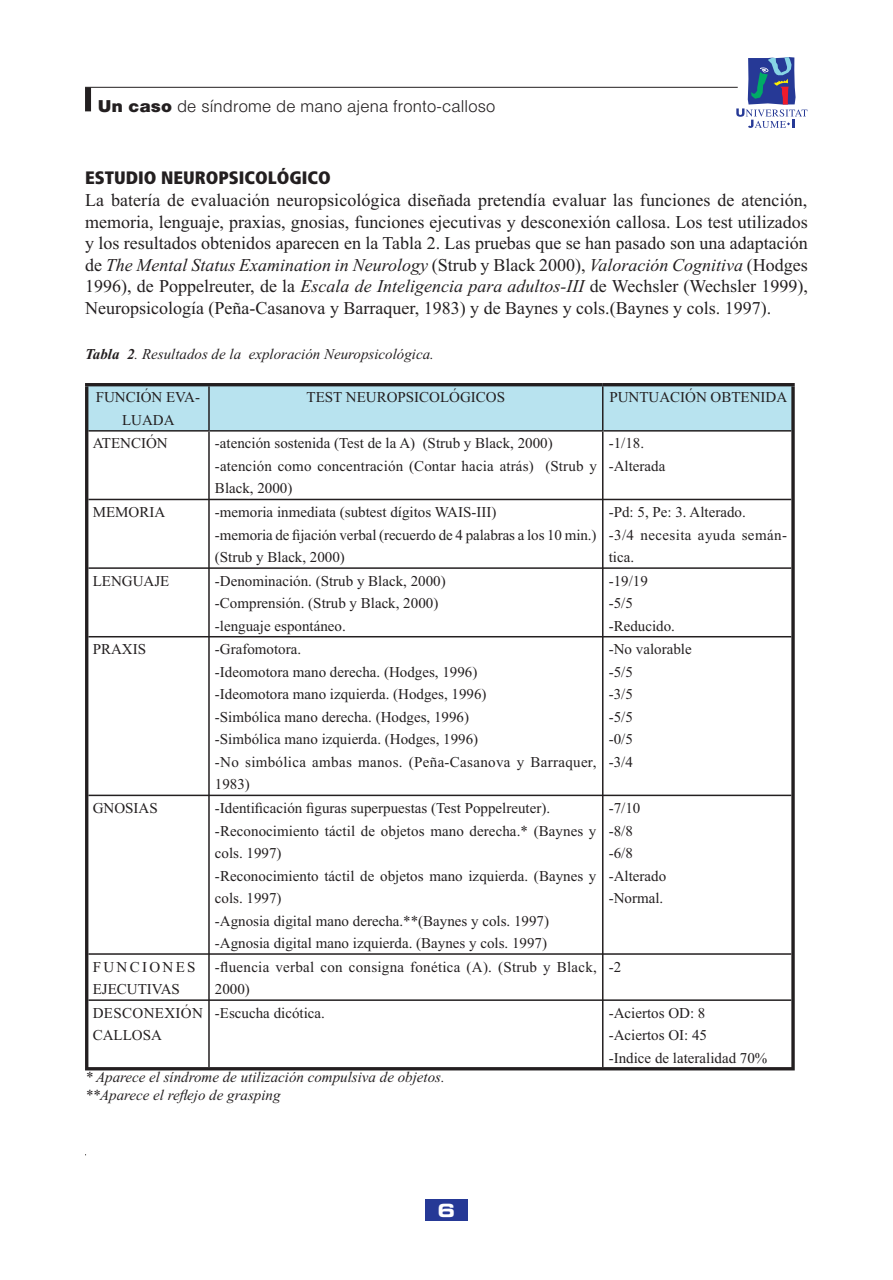
<style>
.page{position:relative;width:893px;height:1280px;background:#fff}
.page>*{position:absolute;margin:0;border:0;box-sizing:border-box;transform-origin:0 0}
.t1{font:18px/21.6px "Times New Roman";color:#231f20;text-align:justify}
.t2{font:900 condensed 18px "Frutiger";color:#231f20}
.t3{font:18px "Palindrome Expanded S Si Bold Expanded";color:#fff}
.t4{font:300 16.5px "Helvetica";letter-spacing:.01em;color:#231f20}
.t5{font:15px/22.5px "Times New Roman";color:#231f20}
.t6{font:italic 15px/18px "Times New Roman";color:#231f20}
.t7{font:15px/22.5px "Times New Roman";letter-spacing:.025em;color:#231f20}
.t8{font:15px/22.5px "Times New Roman";letter-spacing:.02em;color:#231f20}
.s1{font-weight:900}
.s2{font-style:italic}
.s3{font-weight:700}
</style>
<div class="page">
<svg style="left:736px;top:57px;width:71px;height:71px"></svg>
<hr style="left:85px;top:87px;width:653px;height:1px;background:#231f20">
<div style="left:85px;top:87px;width:6px;height:24px;background:#231f20"></div>
<div style="left:425px;top:1199px;width:43px;height:21px;background:#263996"></div>
<div style="left:88px;top:386px;width:703px;height:44px;background:#b8e3ef"></div>
<hr style="left:85px;top:386px;width:3px;height:45px;background:#231f20">
<svg style="left:791px;top:386px;width:4px;height:45px"></svg>
<hr style="left:85px;top:431px;width:3px;height:68px;background:#231f20">
<svg style="left:791px;top:431px;width:4px;height:68px"></svg>
<hr style="left:85px;top:499px;width:3px;height:69px;background:#231f20">
<svg style="left:791px;top:499px;width:4px;height:69px"></svg>
<hr style="left:85px;top:568px;width:3px;height:69px;background:#231f20">
<svg style="left:791px;top:568px;width:4px;height:69px"></svg>
<hr style="left:85px;top:637px;width:3px;height:158px;background:#231f20">
<svg style="left:791px;top:637px;width:4px;height:158px"></svg>
<hr style="left:85px;top:795px;width:3px;height:159px;background:#231f20">
<svg style="left:791px;top:795px;width:4px;height:159px"></svg>
<hr style="left:85px;top:954px;width:3px;height:46px;background:#231f20">
<svg style="left:791px;top:954px;width:4px;height:46px"></svg>
<hr style="left:85px;top:1000px;width:3px;height:67px;background:#231f20">
<svg style="left:791px;top:1000px;width:4px;height:67px"></svg>
<hr style="left:85px;top:1067px;width:124px;height:3px;background:#231f20">
<hr style="left:209px;top:1067px;width:394px;height:3px;background:#231f20">
<hr style="left:603px;top:1067px;width:192px;height:3px;background:#231f20">
<hr style="left:208px;top:386px;width:2px;height:44px;background:#231f20">
<hr style="left:602px;top:386px;width:1px;height:44px;background:#231f20">
<hr style="left:208px;top:432px;width:2px;height:67px;background:#231f20">
<hr style="left:602px;top:432px;width:1px;height:67px;background:#231f20">
<hr style="left:88px;top:499px;width:122px;height:1px;background:#231f20">
<hr style="left:210px;top:499px;width:393px;height:1px;background:#231f20">
<hr style="left:208px;top:500px;width:2px;height:67px;background:#231f20">
<hr style="left:603px;top:499px;width:188px;height:1px;background:#231f20">
<hr style="left:602px;top:500px;width:1px;height:67px;background:#231f20">
<hr style="left:88px;top:567px;width:122px;height:2px;background:#231f20">
<hr style="left:210px;top:567px;width:393px;height:2px;background:#231f20">
<hr style="left:208px;top:569px;width:2px;height:67px;background:#231f20">
<hr style="left:603px;top:567px;width:188px;height:2px;background:#231f20">
<hr style="left:602px;top:569px;width:1px;height:67px;background:#231f20">
<hr style="left:88px;top:636px;width:122px;height:1px;background:#231f20">
<hr style="left:210px;top:636px;width:393px;height:1px;background:#231f20">
<hr style="left:208px;top:637px;width:2px;height:158px;background:#231f20">
<hr style="left:603px;top:636px;width:188px;height:1px;background:#231f20">
<hr style="left:602px;top:637px;width:1px;height:158px;background:#231f20">
<hr style="left:88px;top:795px;width:122px;height:1px;background:#231f20">
<hr style="left:210px;top:795px;width:393px;height:1px;background:#231f20">
<hr style="left:208px;top:796px;width:2px;height:157px;background:#231f20">
<hr style="left:603px;top:795px;width:188px;height:1px;background:#231f20">
<hr style="left:602px;top:796px;width:1px;height:157px;background:#231f20">
<hr style="left:88px;top:953px;width:122px;height:2px;background:#231f20">
<hr style="left:210px;top:953px;width:393px;height:2px;background:#231f20">
<hr style="left:208px;top:955px;width:2px;height:44px;background:#231f20">
<hr style="left:603px;top:953px;width:188px;height:2px;background:#231f20">
<hr style="left:602px;top:955px;width:1px;height:44px;background:#231f20">
<hr style="left:88px;top:999px;width:122px;height:2px;background:#231f20">
<hr style="left:210px;top:999px;width:393px;height:2px;background:#231f20">
<hr style="left:208px;top:1001px;width:2px;height:66px;background:#231f20">
<hr style="left:603px;top:999px;width:188px;height:2px;background:#231f20">
<hr style="left:602px;top:1001px;width:1px;height:66px;background:#231f20">
<hr style="left:85px;top:383px;width:124px;height:3px;background:#231f20">
<hr style="left:88px;top:430px;width:122px;height:2px;background:#231f20">
<hr style="left:209px;top:383px;width:394px;height:3px;background:#231f20">
<hr style="left:210px;top:430px;width:393px;height:2px;background:#231f20">
<hr style="left:603px;top:383px;width:192px;height:3px;background:#231f20">
<hr style="left:603px;top:430px;width:188px;height:2px;background:#231f20">
<p class="t4" style="left:98px;top:96px;width:399px"><span class="s1">Un caso</span> de síndrome de mano ajena fronto-calloso</p>
<p class="t2" style="left:85px;top:167px;width:247px">ESTUDIO NEUROPSICOLÓGICO</p>
<p class="t1" style="left:85px;top:189px;width:724px">La batería de evaluación neuropsicológica diseñada pretendía evaluar las funciones de atención, memoria, lenguaje, praxias, gnosias, funciones ejecutivas y desconexión callosa. Los test utilizados y los resultados obtenidos aparecen en la Tabla 2. Las pruebas que se han pasado son una adaptación de <span class="s2">The Mental Status Examination in Neurology</span> (Strub y Black 2000), <span class="s2">Valoración Cognitiva</span> (Hodges 1996), de Poppelreuter, de la <span class="s2">Escala de Inteligencia para adultos-III</span> de Wechsler (Wechsler 1999), Neuropsicología (Peña-Casanova y Barraquer, 1983) y de Baynes y cols.(Baynes y cols. 1997).</p>
<p class="t6" style="left:85px;top:345px;width:350px"><span class="s3">Tabla 2</span>. Resultados de la exploración Neuropsicológica.</p>
<p class="t5" style="left:96px;top:386px;width:106px;text-align:center">FUNCIÓN EVA-<br>LUADA</p>
<p class="t5" style="left:307px;top:386px;width:200px">TEST NEUROPSICOLÓGICOS</p>
<p class="t5" style="left:609px;top:386px;width:179px">PUNTUACIÓN OBTENIDA</p>
<p class="t5" style="left:93px;top:432px;width:76px">ATENCIÓN</p>
<p class="t5" style="left:215px;top:432px;width:383px">-atención sostenida (Test de la A) (Strub y Black, 2000) -atención como concentración (Contar hacia atrás) (Strub y<br>Black, 2000)</p>
<p class="t5" style="left:609px;top:432px;width:58px">-1/18. -Alterada</p>
<p class="t5" style="left:93px;top:501px;width:74px">MEMORIA</p>
<p class="t5" style="left:215px;top:501px;width:383px">-memoria inmediata (subtest dígitos WAIS-III)<br>-memoria de fijación verbal (recuerdo de 4 palabras a los 10 min.) (Strub y Black, 2000)</p>
<p class="t7" style="left:609px;top:501px;width:180px">-Pd: 5, Pe: 3. Alterado.<br>-3/4 necesita ayuda semán&shy;tica.</p>
<p class="t5" style="left:93px;top:569px;width:78px">LENGUAJE</p>
<p class="t5" style="left:215px;top:569px;width:232px">-Denominación. (Strub y Black, 2000) -Comprensión. (Strub y Black, 2000) -lenguaje espontáneo.</p>
<p class="t5" style="left:609px;top:569px;width:68px">-19/19 -5/5 -Reducido.</p>
<p class="t5" style="left:93px;top:638px;width:55px">PRAXIS</p>
<p class="t5" style="left:215px;top:638px;width:383px">-Grafomotora.<br>-Ideomotora mano derecha. (Hodges, 1996)<br>-Ideomotora mano izquierda. (Hodges, 1996)<br>-Simbólica mano derecha. (Hodges, 1996)<br>-Simbólica mano izquierda. (Hodges, 1996)<br>-No simbólica ambas manos. (Peña-Casanova y Barraquer, 1983)</p>
<p class="t5" style="left:609px;top:638px;width:84px">-No valorable -5/5<br>-3/5<br>-5/5<br>-0/5<br>-3/4</p>
<p class="t5" style="left:93px;top:796px;width:66px">GNOSIAS</p>
<p class="t5" style="left:215px;top:796px;width:383px">-Identificación figuras superpuestas (Test Poppelreuter). -Reconocimiento táctil de objetos mano derecha.* (Baynes y cols. 1997)<br>-Reconocimiento táctil de objetos mano izquierda. (Baynes y cols. 1997)<br>-Agnosia digital mano derecha.**(Baynes y cols. 1997) -Agnosia digital mano izquierda. (Baynes y cols. 1997)</p>
<p class="t5" style="left:609px;top:796px;width:59px">-7/10 -8/8<br>-6/8 -Alterado -Normal.</p>
<p class="t5" style="left:93px;top:955px;width:104px">FUNCIONES<br>EJECUTIVAS</p>
<p class="t8" style="left:215px;top:955px;width:383px">-fluencia verbal con consigna fonética (A). (Strub y Black,<br>2000)</p>
<p class="t5" style="left:609px;top:955px;width:14px">-2</p>
<p class="t7" style="left:93px;top:1001px;width:112px">DESCONEXIÓN<br>CALLOSA</p>
<p class="t5" style="left:215px;top:1001px;width:111px">-Escucha dicótica.</p>
<p class="t5" style="left:609px;top:1001px;width:160px">-Aciertos OD: 8<br>-Aciertos OI: 45<br>-Indice de lateralidad 70%</p>
<p class="t6" style="left:85px;top:1068px;width:361px">* Aparece el síndrome de utilización compulsiva de objetos. **Aparece el reflejo de grasping</p>
<p class="t3" style="left:438px;top:1197px;width:19px">6</p>
</div>
